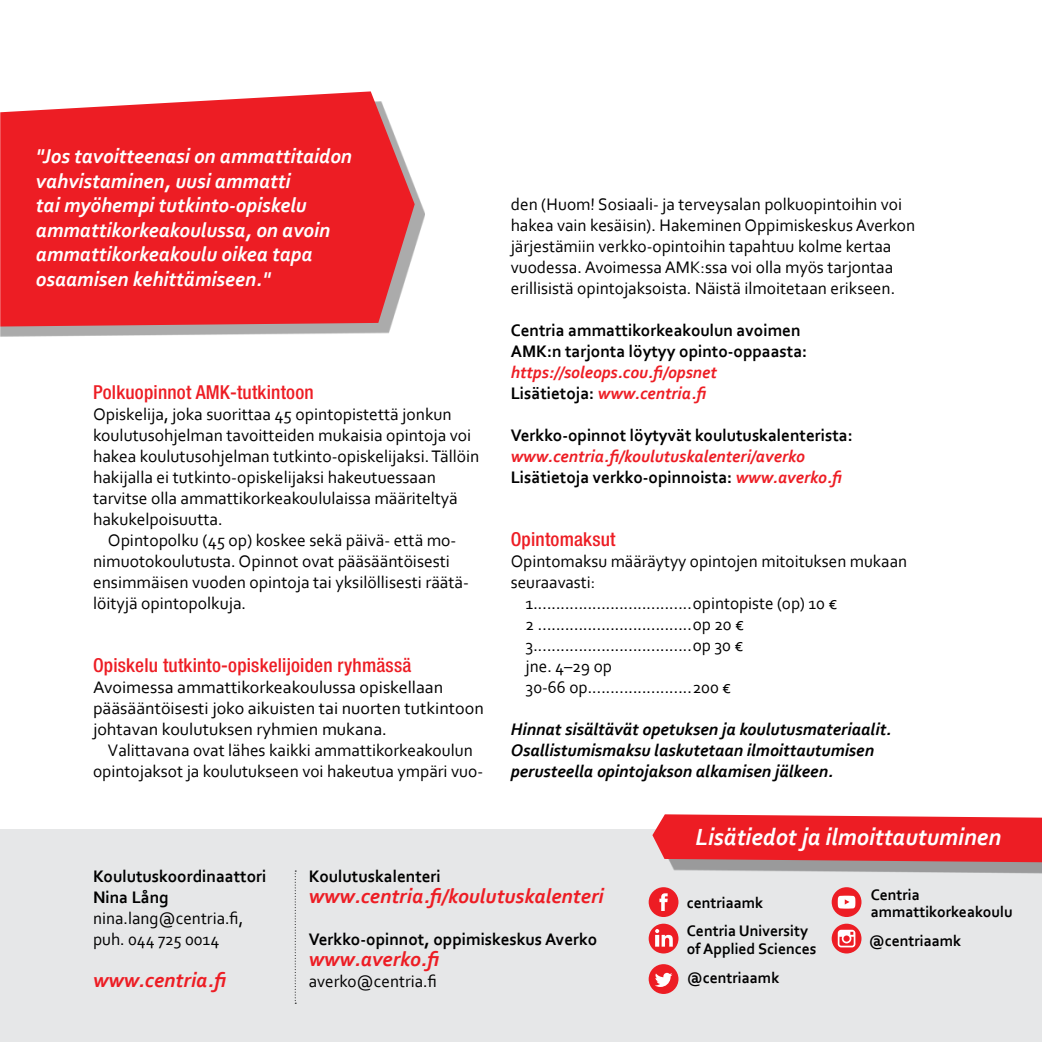
<style>
.page{position:relative;width:1042px;height:1042px;background:#fff}
.page>*{position:absolute;margin:0;border:0;box-sizing:border-box;transform-origin:0 0}
.t1{font:italic 700 24.5px "Corbel";color:#fff}
.t2{font:italic 700 21px/24.5px "Corbel";color:#fff}
.t3{font:italic 700 21px "Corbel";color:#ed1d24}
.t4{font:500 condensed 19.25px "Helvetica Neue";letter-spacing:.01em;color:#ed1d24}
.t5{font:17.5px/21px "Corbel";color:#000}
.t6{font:700 17.5px/21px "Corbel";color:#000}
.t7{font:italic 700 17.5px/21px "Corbel";color:#ed1d24}
.t8{font:italic 700 17.5px/21px "Corbel";color:#000}
.t9{font:700 15.92px/17.5px "Corbel";color:#000}
.s1{font-style:normal;color:#000}
</style>
<div class="page">
<div style="left:0;top:101px;width:424px;height:240px;background:#000;opacity:.33"></div>
<svg style="left:0;top:91px;width:415px;height:235px;background:#ec3037"></svg>
<div style="left:0;top:830px;width:1042px;height:212px;background:#e6e7e8"></div>
<div style="left:663px;top:824px;width:379px;height:52px;background:#000;opacity:.33"></div>
<svg style="left:652px;top:814px;width:390px;height:48px;background:#eb2d34"></svg>
<div style="left:649px;top:923px;width:29px;height:30px;background:#ed1d24;border-radius:50%"></div>
<svg style="left:655px;top:929px;width:18px;height:17px"></svg>
<div style="left:649px;top:887px;width:29px;height:30px;background:#ed1d24;border-radius:50%"></div>
<svg style="left:659px;top:893px;width:9px;height:18px"></svg>
<div style="left:649px;top:964px;width:29px;height:30px;background:#ed1d24;border-radius:50%"></div>
<svg style="left:655px;top:973px;width:17px;height:14px"></svg>
<svg style="left:831px;top:923px;width:30px;height:30px"></svg>
<svg style="left:838px;top:930px;width:17px;height:17px"></svg>
<svg style="left:831px;top:887px;width:30px;height:30px"></svg>
<svg style="left:838px;top:895px;width:17px;height:13px"></svg>
<svg style="left:295px;top:870px;width:1px;height:134px"></svg>
<p class="t2" style="left:36px;top:143px;width:317px">"Jos tavoitteenasi on ammattitaidon vahvistaminen, uusi ammatti<br>tai myöhempi tutkinto-opiskelu ammattikorkeakoulussa, on avoin ammattikorkeakoulu oikea tapa osaamisen kehittämiseen."</p>
<p class="t4" style="left:93px;top:381px;width:222px">Polkuopinnot AMK-tutkintoon</p>
<p class="t5" style="left:93px;top:403px;width:388px">Opiskelija, joka suorittaa 45 opintopistettä jonkun koulutusohjelman tavoitteiden mukaisia opintoja voi hakea koulutusohjelman tutkinto-opiskelijaksi. Tällöin hakijalla ei tutkinto-opiskelijaksi hakeutuessaan tarvitse olla ammattikorkeakoululaissa määriteltyä hakukelpoisuutta.</p>
<p class="t5" style="left:93px;top:529px;width:377px;text-indent:15px">Opintopolku (45 op) koskee sekä päivä- että mo&shy;nimuotokoulutusta. Opinnot ovat pääsääntöisesti ensimmäisen vuoden opintoja tai yksilöllisesti räätä&shy;löityjä opintopolkuja.</p>
<p class="t4" style="left:93px;top:654px;width:320px">Opiskelu tutkinto-opiskelijoiden ryhmässä</p>
<p class="t5" style="left:93px;top:676px;width:392px">Avoimessa ammattikorkeakoulussa opiskellaan pääsääntöisesti joko aikuisten tai nuorten tutkintoon johtavan koulutuksen ryhmien mukana.</p>
<p class="t5" style="left:93px;top:739px;width:392px;text-align:center">Valittavana ovat lähes kaikki ammattikorkeakoulun opintojaksot ja koulutukseen voi hakeutua ympäri vuo-</p>
<p class="t5" style="left:511px;top:193px;width:406px">den (Huom! Sosiaali- ja terveysalan polkuopintoihin voi hakea vain kesäisin). Hakeminen Oppimiskeskus Averkon järjestämiin verkko-opintoihin tapahtuu kolme kertaa vuodessa. Avoimessa AMK:ssa voi olla myös tarjontaa erillisistä opintojaksoista. Näistä ilmoitetaan erikseen.</p>
<p class="t6" style="left:511px;top:319px;width:298px">Centria ammattikorkeakoulun avoimen<br>AMK:n tarjonta löytyy opinto-oppaasta:</p>
<p class="t7" style="left:511px;top:361px;width:208px">https://soleops.cou.fi/opsnet<br><span class="s1">Lisätietoja:</span> www.centria.fi</p>
<p class="t6" style="left:511px;top:424px;width:343px">Verkko-opinnot löytyvät koulutuskalenterista:</p>
<p class="t7" style="left:511px;top:445px;width:335px">www.centria.fi/koulutuskalenteri/averko<br><span class="s1">Lisätietoja verkko-opinnoista:</span> www.averko.fi</p>
<p class="t4" style="left:511px;top:528px;width:106px">Opintomaksut</p>
<p class="t5" style="left:511px;top:550px;width:398px">Opintomaksu määräytyy opintojen mitoituksen mukaan</p>
<p class="t5" style="left:511px;top:571px;width:86px">seuraavasti:</p>
<p class="t5" style="left:526px;top:592px;width:313px">1...................................opintopiste (op) 10 €</p>
<p class="t5" style="left:526px;top:613px;width:220px">2 ..................................op 20 €</p>
<p class="t5" style="left:526px;top:634px;width:219px">3...................................op 30 €</p>
<p class="t5" style="left:526px;top:655px;width:88px">jne. 4–29 op</p>
<p class="t5" style="left:526px;top:676px;width:207px">30-66 op.......................200 €</p>
<p class="t8" style="left:511px;top:718px;width:382px">Hinnat sisältävät opetuksen ja koulutusmateriaalit.<br>Osallistumismaksu laskutetaan ilmoittautumisen perusteella opintojakson alkamisen jälkeen.</p>
<h1 class="t1" style="left:695px;top:822px;width:307px">Lisätiedot ja ilmoittautuminen</h1>
<p class="t6" style="left:93px;top:865px;width:175px">Koulutuskoordinaattori<br>Nina Lång</p>
<p class="t5" style="left:93px;top:907px;width:152px">nina.lang@centria.fi, puh. 044 725 0014</p>
<p class="t6" style="left:309px;top:865px;width:134px">Koulutuskalenteri</p>
<p class="t3" style="left:309px;top:883px;width:296px">www.centria.fi/koulutuskalenteri</p>
<p class="t6" style="left:309px;top:928px;width:290px">Verkko-opinnot, oppimiskeskus Averko</p>
<p class="t3" style="left:309px;top:946px;width:135px">www.averko.fi</p>
<p class="t3" style="left:93px;top:967px;width:138px">www.centria.fi</p>
<p class="t5" style="left:309px;top:970px;width:129px">averko@centria.fi</p>
<p class="t9" style="left:687px;top:893px;width:78px">centriaamk</p>
<p class="t9" style="left:687px;top:921px;width:131px">Centria University of Applied Sciences</p>
<p class="t9" style="left:687px;top:969px;width:94px">@centriaamk</p>
<p class="t9" style="left:870px;top:885px;width:143px">Centria ammattikorkeakoulu</p>
<p class="t9" style="left:869px;top:931px;width:94px">@centriaamk</p>
</div>
